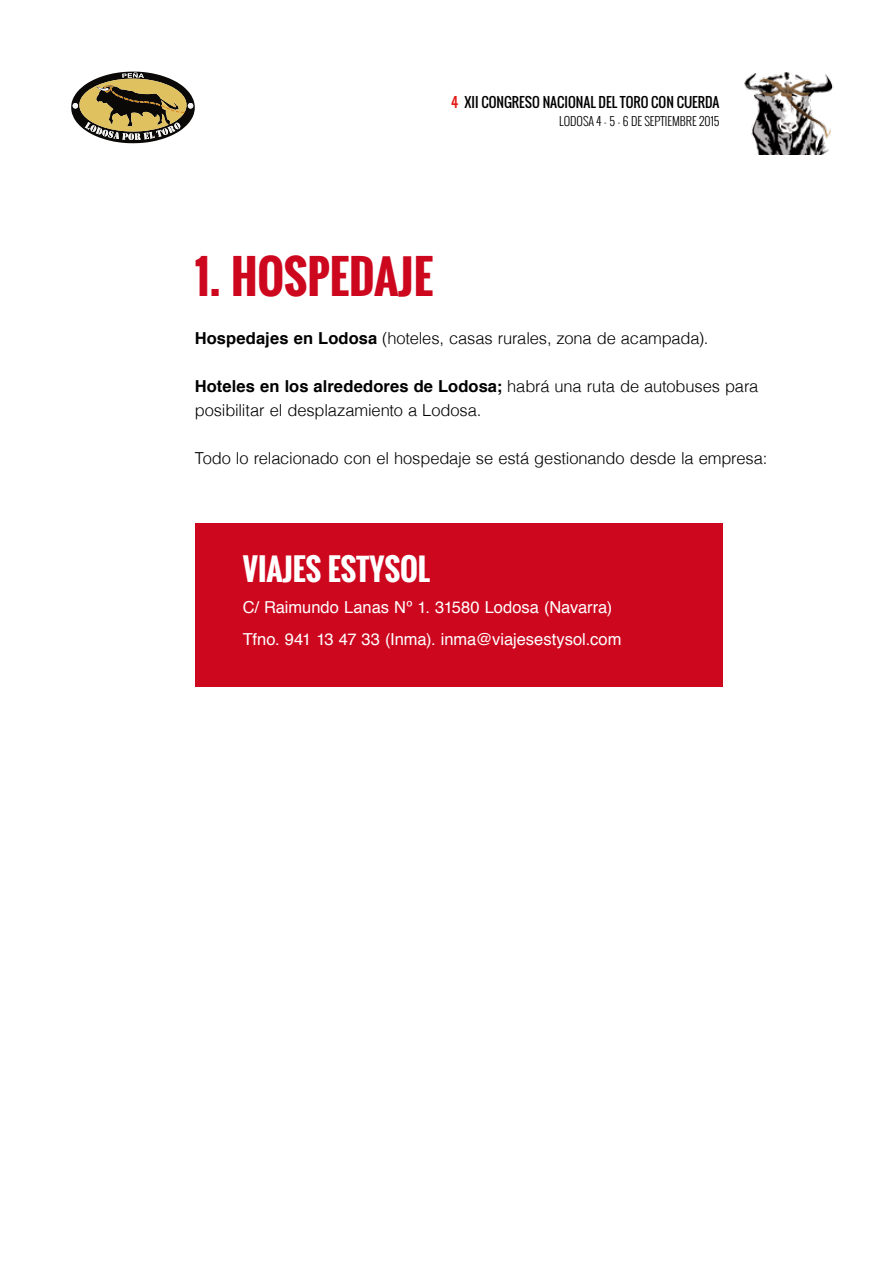
<style>
.page{position:relative;width:893px;height:1263px;background:#fff}
.page>*{position:absolute;margin:0;border:0;box-sizing:border-box;transform-origin:0 0}
.t1{font:700 45px "Oswald";color:#cd071e}
.t2{font:700 30px "Oswald";color:#fff}
.t3{font:300 16.5px/24px "Helvetica";letter-spacing:-.01em;color:#000}
.t4{font:16.5px/31.5px "Helvetica";color:#fff}
.t5{font:13.5px "Oswald";color:#000}
.t6{font:300 12px "Oswald";color:#000}
.s1{color:#e21c19}
.s2{font-weight:700}
</style>
<div class="page">
<svg style="left:71px;top:72px;width:124px;height:71px"></svg>
<img style="left:744px;top:72px;width:90px;height:82px">
<div style="left:195px;top:523px;width:528px;height:163px;background:#cd071e"></div>
<p class="t5" style="left:451px;top:92px;width:270px"><span class="s1">4</span> XII CONGRESO NACIONAL DEL TORO CON CUERDA</p>
<p class="t6" style="left:559px;top:112px;width:162px">LODOSA 4 - 5 - 6 DE SEPTIEMBRE 2015</p>
<h1 class="t1" style="left:195px;top:243px;width:240px">1. HOSPEDAJE</h1>
<p class="t3" style="left:195px;top:325px;width:515px"><span class="s2">Hospedajes en Lodosa</span> (hoteles, casas rurales, zona de acampada).</p>
<p class="t3" style="left:195px;top:373px;width:565px"><span class="s2">Hoteles en los alrededores de Lodosa;</span> habrá una ruta de autobuses para posibilitar el desplazamiento a Lodosa.</p>
<p class="t3" style="left:195px;top:445px;width:574px">Todo lo relacionado con el hospedaje se está gestionando desde la empresa:</p>
<h2 class="t2" style="left:243px;top:546px;width:189px">VIAJES ESTYSOL</h2>
<p class="t4" style="left:243px;top:592px;width:380px">C/ Raimundo Lanas Nº 1. 31580 Lodosa (Navarra)<br>Tfno. 941 13 47 33 (Inma). inma@viajesestysol.com</p>
</div>
